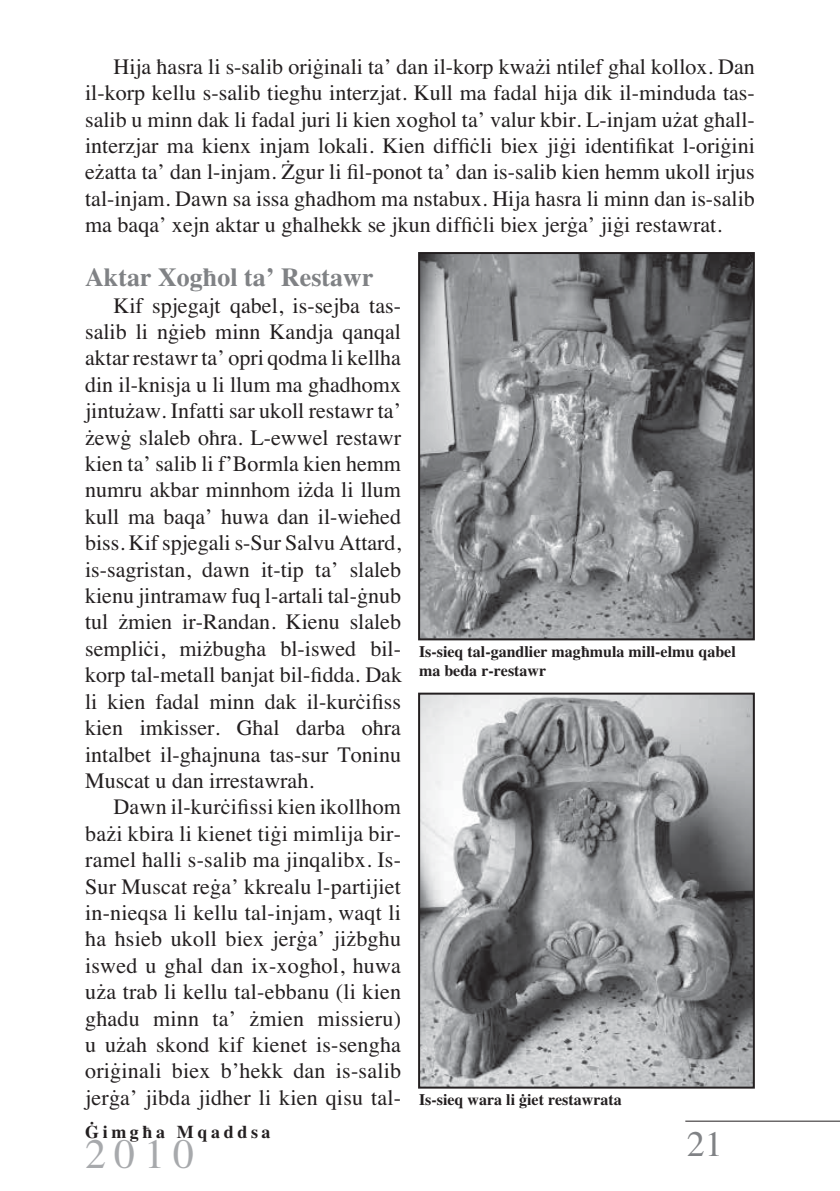
<style>
.page{position:relative;width:840px;height:1191px;background:#fff}
.page>*{position:absolute;margin:0;border:0;box-sizing:border-box;transform-origin:0 0}
.t1{font:42px "M Times Plain";color:#a7a9ac}
.t2{font:36px "M Times Plain";color:#808285}
.t3{font:700 26px "M Times";color:#808285}
.t4{font:22px/26.4px "M Times Plain";color:#231f20;text-align:justify}
.t5{font:700 18px "M Times";letter-spacing:.2em;color:#231f20}
.t6{font:700 16px/19.2px "M Times";color:#231f20}
</style>
<div class="page">
<hr style="left:685px;top:1120px;width:154px;height:1px;background:#231f20">
<img style="left:421px;top:255px;width:330px;height:382px">
<div style="left:418px;top:252px;width:336px;height:388px;border:2px solid #231f20"></div>
<img style="left:421px;top:695px;width:330px;height:390px">
<div style="left:418px;top:692px;width:336px;height:396px;border:2px solid #231f20"></div>
<p class="t4" style="left:85px;top:53px;width:670px;text-indent:28px">Hija ˙asra li s-salib ori©inali ta’ dan il-korp kwaΩi ntilef g˙al kollox. Dan il-korp kellu s-salib tieg˙u interzjat. Kull ma fadal hija dik il-minduda tas&shy;salib u minn dak li fadal juri li kien xog˙ol ta’ valur kbir. L-injam uΩat g˙all&shy;interzjar ma kienx injam lokali. Kien diffiçli biex ji©i identifikat l-ori©ini eΩatta ta’ dan l-injam. Ûgur li fil-ponot ta’ dan is-salib kien hemm ukoll irjus tal-injam. Dawn sa issa g˙adhom ma nstabux. Hija ˙asra li minn dan is-salib ma baqa’ xejn aktar u g˙alhekk se jkun diffiçli biex jer©a’ ji©i restawrat.</p>
<p class="t3" style="left:85px;top:261px;width:290px">Aktar Xog˙ol ta’ Restawr</p>
<p class="t4" style="left:85px;top:291px;width:318px;text-indent:28px">Kif spjegajt qabel, is-sejba tas&shy;salib li n©ieb minn Kandja qanqal aktar restawr ta’ opri qodma li kellha din il-knisja u li llum ma g˙adhomx jintuΩaw. Infatti sar ukoll restawr ta’ Ωew© slaleb o˙ra. L-ewwel restawr kien ta’ salib li f’Bormla kien hemm numru akbar minnhom iΩda li llum kull ma baqa’ huwa dan il-wie˙ed biss. Kif spjegali s-Sur Salvu Attard, is-sagristan, dawn it-tip ta’ slaleb kienu jintramaw fuq l-artali tal-©nub tul Ωmien ir-Randan. Kienu slaleb sempliçi, miΩbug˙a bl-iswed bil&shy;korp tal-metall banjat bil-fidda. Dak li kien fadal minn dak il-kurçifiss kien imkisser. G˙al darba o˙ra intalbet il-g˙ajnuna tas-sur Toninu Muscat u dan irrestawrah.</p>
<p class="t4" style="left:85px;top:793px;width:317px;text-indent:28px">Dawn il-kurçifissi kien ikollhom baΩi kbira li kienet ti©i mimlija bir&shy;ramel ˙alli s-salib ma jinqalibx. Is-Sur Muscat re©a’ kkrealu l-partijiet in-nieqsa li kellu tal-injam, waqt li ˙a ˙sieb ukoll biex jer©a’ jiΩbg˙u iswed u g˙al dan ix-xog˙ol, huwa uΩa trab li kellu tal-ebbanu (li kien g˙adu minn ta’ Ωmien missieru) u uΩah skond kif kienet is-seng˙a ori©inali biex b’hekk dan is-salib jer©a’ jibda jidher li kien qisu tal-</p>
<p class="t6" style="left:419px;top:641px;width:318px">Is-sieq tal-gandlier mag˙mula mill-elmu qabel ma beda r-restawr</p>
<p class="t6" style="left:419px;top:1089px;width:204px">Is-sieq wara li ©iet restawrata</p>
<p class="t5" style="left:85px;top:1121px;width:187px">Ìimg˙a Mqaddsa</p>
<h1 class="t1" style="left:85px;top:1129px;width:111px">2010</h1>
<h2 class="t2" style="left:686px;top:1122px;width:37px">21</h2>
</div>
